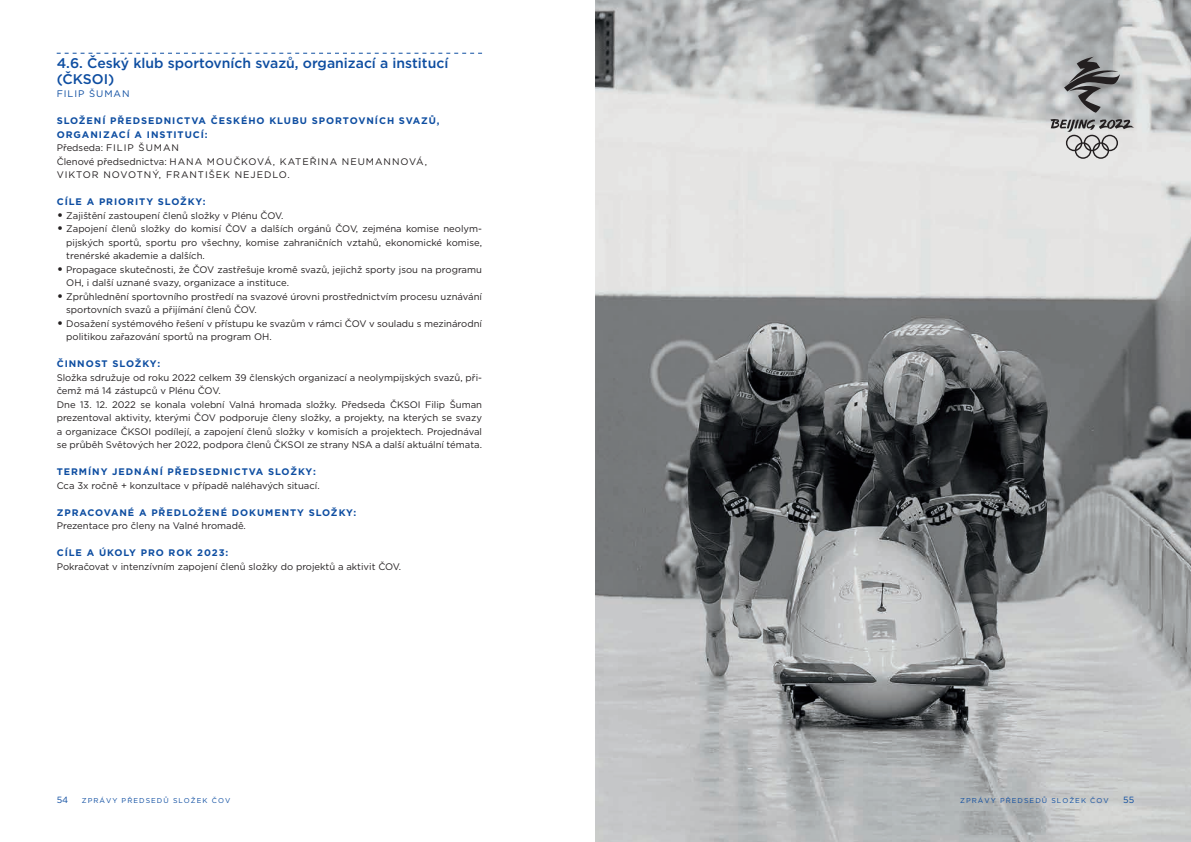
<style>
.page{position:relative;width:1191px;height:842px;background:#fff}
.page>*{position:absolute;margin:0;border:0;box-sizing:border-box;transform-origin:0 0}
._2_Titulek{font:500 14px/16px "Gotham";color:#0d4da1}
.t1{font:9.5px/13.5px "Gotham";color:#231f20}
._3_Podtitulek{font:700 9.5px/13.5px "Gotham";letter-spacing:.1em;color:#0d4da1}
.t2{font:9.5px/13.5px "Gotham";letter-spacing:.1em;color:#231f20}
.t3{font:9.5px "Gotham";letter-spacing:.1em;color:#0d4da1}
.t4{font:9px "Gotham";color:#0d4da1}
.t5{font:7px "Gotham";letter-spacing:.15em;color:#0d4da1}
.s1{font-size:14px}
</style>
<div class="page">
<img style="left:595px;top:0;width:596px;height:842px">
<svg style="left:57px;top:53px;width:425px;height:1px"></svg>
<svg style="left:1064px;top:57px;width:55px;height:56px"></svg>
<svg style="left:1050px;top:119px;width:84px;height:40px"></svg>
<p class="_2_Titulek" style="left:57px;top:55px;width:393px">4.6. Český klub sportovních svazů, organizací a institucí (ČKSOI)</p>
<p class="t3" style="left:57px;top:88px;width:74px">FILIP ŠUMAN</p>
<p class="_3_Podtitulek" style="left:57px;top:114px;width:384px">SLOŽENÍ PŘEDSEDNICTVA ČESKÉHO KLUBU SPORTOVNÍCH SVAZŮ,<br>ORGANIZACÍ A INSTITUCÍ:</p>
<p class="t2" style="left:57px;top:141px;width:124px">Předseda: FILIP ŠUMAN</p>
<p class="t2" style="left:57px;top:155px;width:372px">Členové předsednictva: HANA MOUČKOVÁ, KATEŘINA NEUMANNOVÁ,<br>VIKTOR NOVOTNÝ, FRANTIŠEK NEJEDLO.</p>
<p class="_3_Podtitulek" style="left:57px;top:195px;width:150px">CÍLE A PRIORITY SLOŽKY:</p>
<p class="t1" style="left:57px;top:209px;width:228px"><span class="s1">•</span> Zajištění zastoupení členů složky v Plénu ČOV.</p>
<p class="t1" style="left:66px;top:222px;width:417px;text-align:justify;text-indent:-10px"><span class="s1">•</span> Zapojení členů složky do komisí ČOV a dalších orgánů ČOV, zejména komise neolym&shy;pijských sportů, sportu pro všechny, komise zahraničních vztahů, ekonomické komise, trenérské akademie a dalších.</p>
<p class="t1" style="left:66px;top:263px;width:417px;text-indent:-10px"><span class="s1">•</span> Propagace skutečnosti, že ČOV zastřešuje kromě svazů, jejichž sporty jsou na programu<br>OH, i další uznané svazy, organizace a instituce.</p>
<p class="t1" style="left:66px;top:290px;width:417px;text-indent:-10px"><span class="s1">•</span> Zprůhlednění sportovního prostředí na svazové úrovni prostřednictvím procesu uznávání sportovních svazů a přijímání členů ČOV.</p>
<p class="t1" style="left:66px;top:317px;width:417px;text-indent:-10px"><span class="s1">•</span> Dosažení systémového řešení v přístupu ke svazům v rámci ČOV v souladu s mezinárodní politikou zařazování sportů na program OH.</p>
<p class="_3_Podtitulek" style="left:57px;top:357px;width:105px">ČINNOST SLOŽKY:</p>
<p class="t1" style="left:57px;top:371px;width:427px">Složka sdružuje od roku 2022 celkem 39 členských organizací a neolympijských svazů, při&shy;čemž má 14 zástupců v Plénu ČOV.</p>
<p class="t1" style="left:57px;top:398px;width:427px;text-align:justify">Dne 13. 12. 2022 se konala volební Valná hromada složky. Předseda ČKSOI Filip Šuman prezentoval aktivity, kterými ČOV podporuje členy složky, a projekty, na kterých se svazy a organizace ČKSOI podílejí, a zapojení členů složky v komisích a projektech. Projednával se průběh Světových her 2022, podpora členů ČKSOI ze strany NSA a další aktuální témata.</p>
<p class="_3_Podtitulek" style="left:57px;top:465px;width:261px">TERMÍNY JEDNÁNÍ PŘEDSEDNICTVA SLOŽKY:</p>
<p class="t1" style="left:57px;top:479px;width:264px">Cca 3x ročně + konzultace v případě naléhavých situací.</p>
<p class="_3_Podtitulek" style="left:57px;top:506px;width:301px">ZPRACOVANÉ A PŘEDLOŽENÉ DOKUMENTY SLOŽKY:</p>
<p class="t1" style="left:57px;top:519px;width:191px">Prezentace pro členy na Valné hromadě.</p>
<p class="_3_Podtitulek" style="left:57px;top:546px;width:173px">CÍLE A ÚKOLY PRO ROK 2023:</p>
<p class="t1" style="left:57px;top:560px;width:346px">Pokračovat v intenzívním zapojení členů složky do projektů a aktivit ČOV.</p>
<p class="t4" style="left:57px;top:794px;width:13px">54</p>
<p class="t5" style="left:82px;top:796px;width:150px">ZPRÁVY PŘEDSEDŮ SLOŽEK ČOV</p>
<p class="t5" style="left:960px;top:796px;width:150px">ZPRÁVY PŘEDSEDŮ SLOŽEK ČOV</p>
<p class="t4" style="left:1123px;top:794px;width:13px">55</p>
</div>
